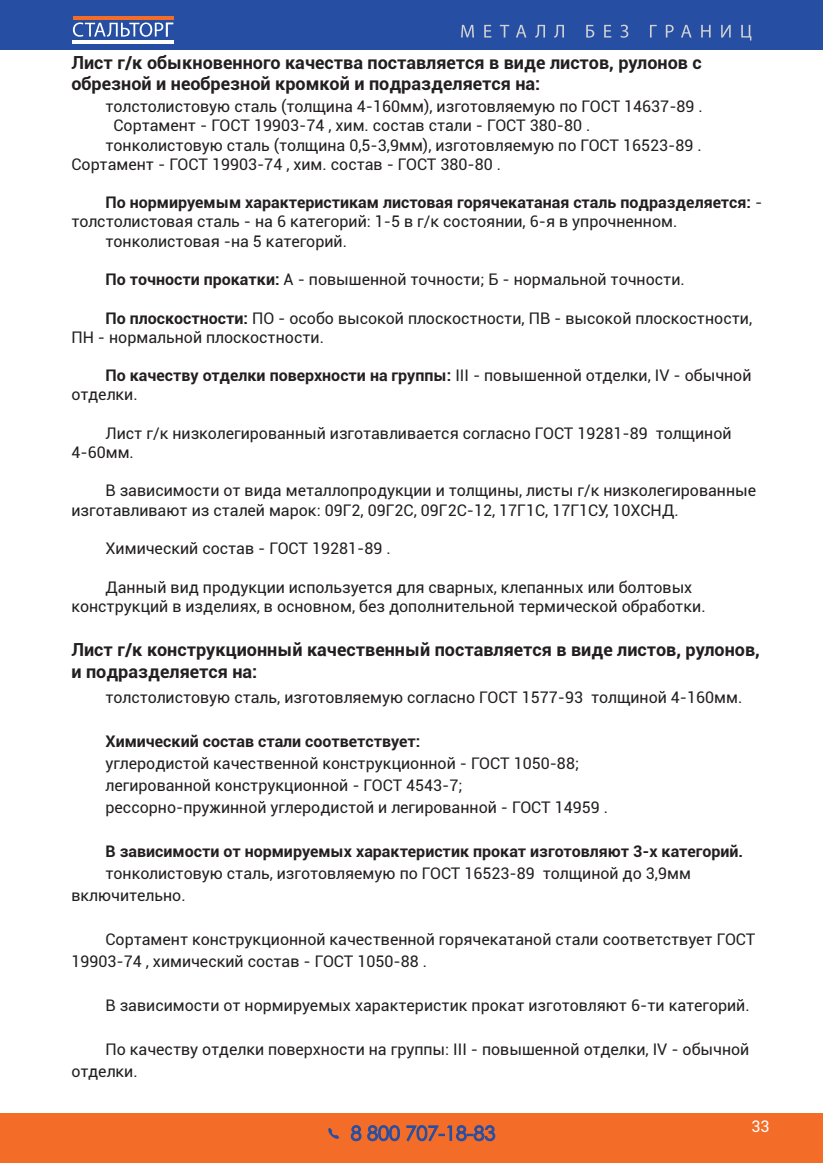
<style>
.page{position:relative;width:823px;height:1163px;background:#fff}
.page>*{position:absolute;margin:0;border:0;box-sizing:border-box;transform-origin:0 0}
.t1{font:19.8px "Century Gothic";color:#264ea2}
.t2{font:700 18px/21.6px "Roboto";color:#231f20}
.t3{font:16px/19.2px "Roboto";color:#231f20}
.t4{font:700 16px "Roboto";color:#231f20}
.t5{font:16px "Roboto";color:#fff}
.s1{font-weight:400}
.s2{font-weight:700}
</style>
<div class="page">
<div style="left:0;top:0;width:822px;height:49px;background:#264ea2"></div>
<svg style="left:461px;top:25px;width:12px;height:13px"></svg>
<svg style="left:484px;top:25px;width:7px;height:13px"></svg>
<svg style="left:499px;top:25px;width:10px;height:13px"></svg>
<svg style="left:516px;top:25px;width:10px;height:13px"></svg>
<svg style="left:535px;top:25px;width:9px;height:13px"></svg>
<svg style="left:554px;top:25px;width:9px;height:13px"></svg>
<svg style="left:586px;top:25px;width:8px;height:13px"></svg>
<svg style="left:604px;top:25px;width:7px;height:13px"></svg>
<svg style="left:620px;top:25px;width:8px;height:13px"></svg>
<svg style="left:650px;top:25px;width:6px;height:13px"></svg>
<svg style="left:665px;top:25px;width:8px;height:13px"></svg>
<svg style="left:681px;top:25px;width:10px;height:13px"></svg>
<svg style="left:701px;top:25px;width:9px;height:13px"></svg>
<svg style="left:721px;top:25px;width:9px;height:13px"></svg>
<svg style="left:741px;top:25px;width:10px;height:16px"></svg>
<div style="left:0;top:1113px;width:822px;height:49px;background:#f36c28"></div>
<svg style="left:350px;top:1125px;width:146px;height:16px"></svg>
<svg style="left:328px;top:1127px;width:11px;height:11px"></svg>
<svg style="left:73px;top:22px;width:100px;height:15px"></svg>
<hr style="left:73px;top:16px;width:100px;height:4px;background:#f36c28">
<hr style="left:73px;top:40px;width:100px;height:4px;background:#fff">
<p class="t2" style="left:71px;top:51px;width:631px">Лист г/к обыкновенного качества поставляется в виде листов, рулонов с обрезной и необрезной кромкой и подразделяется на:</p>
<p class="t3" style="left:105px;top:96px;width:598px">толстолистовую сталь (толщина 4-160мм), изготовляемую по ГОСТ 14637-89 .</p>
<p class="t3" style="left:113px;top:115px;width:478px">Сортамент - ГОСТ 19903-74 , хим. состав стали - ГОСТ 380-80 .</p>
<p class="t3" style="left:105px;top:135px;width:597px">тонколистовую сталь (толщина 0,5-3,9мм), изготовляемую по ГОСТ 16523-89 .</p>
<p class="t3" style="left:71px;top:154px;width:431px">Сортамент - ГОСТ 19903-74 , хим. состав - ГОСТ 380-80 .</p>
<p class="t4" style="left:105px;top:191px;width:658px">По нормируемым характеристикам листовая горячекатаная сталь подразделяется: <span class="s1">-</span></p>
<p class="t3" style="left:71px;top:211px;width:607px">толстолистовая сталь - на 6 категорий: 1-5 в г/к состоянии, 6-я в упрочненном.</p>
<p class="t3" style="left:105px;top:231px;width:243px">тонколистовая -на 5 категорий.</p>
<p class="t3" style="left:105px;top:269px;width:580px"><span class="s2">По точности прокатки:</span> А - повышенной точности; Б - нормальной точности.</p>
<p class="t3" style="left:71px;top:307px;width:681px;text-indent:34px"><span class="s2">По плоскостности:</span> ПО - особо высокой плоскостности, ПВ - высокой плоскостности,<br>ПН - нормальной плоскостности.</p>
<p class="t3" style="left:71px;top:365px;width:681px;text-indent:34px"><span class="s2">По качеству отделки поверхности на группы:</span> III - повышенной отделки, IV - обычной отделки.</p>
<p class="t3" style="left:71px;top:423px;width:661px;text-indent:34px">Лист г/к низколегированный изготавливается согласно ГОСТ 19281-89 толщиной<br>4-60мм.</p>
<p class="t3" style="left:71px;top:480px;width:685px;text-indent:34px">В зависимости от вида металлопродукции и толщины, листы г/к низколегированные изготавливают из сталей марок: 09Г2, 09Г2С, 09Г2С-12, 17Г1С, 17Г1СУ, 10ХСНД.</p>
<p class="t3" style="left:105px;top:538px;width:286px">Химический состав - ГОСТ 19281-89 .</p>
<p class="t3" style="left:71px;top:576px;width:635px;text-indent:34px">Данный вид продукции используется для сварных, клепанных или болтовых конструкций в изделиях, в основном, без дополнительной термической обработки.</p>
<p class="t2" style="left:71px;top:637px;width:689px">Лист г/к конструкционный качественный поставляется в виде листов, рулонов, и подразделяется на:</p>
<p class="t3" style="left:105px;top:686px;width:638px">толстолистовую сталь, изготовляемую согласно ГОСТ 1577-93 толщиной 4-160мм.</p>
<p class="t4" style="left:105px;top:729px;width:316px">Химический состав стали соответствует:</p>
<p class="t3" style="left:105px;top:751px;width:504px;line-height:22px">углеродистой качественной конструкционной - ГОСТ 1050-88; легированной конструкционной - ГОСТ 4543-7; рессорно-пружинной углеродистой и легированной - ГОСТ 14959 .</p>
<p class="t4" style="left:105px;top:839px;width:638px">В зависимости от нормируемых характеристик прокат изготовляют 3-х категорий.</p>
<p class="t3" style="left:71px;top:861px;width:620px;line-height:22px;text-indent:34px">тонколистовую сталь, изготовляемую по ГОСТ 16523-89 толщиной до 3,9мм включительно.</p>
<p class="t3" style="left:71px;top:927px;width:685px;line-height:22px;text-indent:34px">Сортамент конструкционной качественной горячекатаной стали соответствует ГОСТ<br>19903-74 , химический состав - ГОСТ 1050-88 .</p>
<p class="t3" style="left:105px;top:994px;width:645px">В зависимости от нормируемых характеристик прокат изготовляют 6-ти категорий.</p>
<p class="t3" style="left:71px;top:1037px;width:679px;line-height:22px;text-indent:34px">По качеству отделки поверхности на группы: III - повышенной отделки, IV - обычной отделки.</p>
<p class="t1" style="left:350px;top:1119px;width:146px">8 800 707-18-83</p>
<p class="t5" style="left:751px;top:1114px;width:20px">33</p>
</div>
